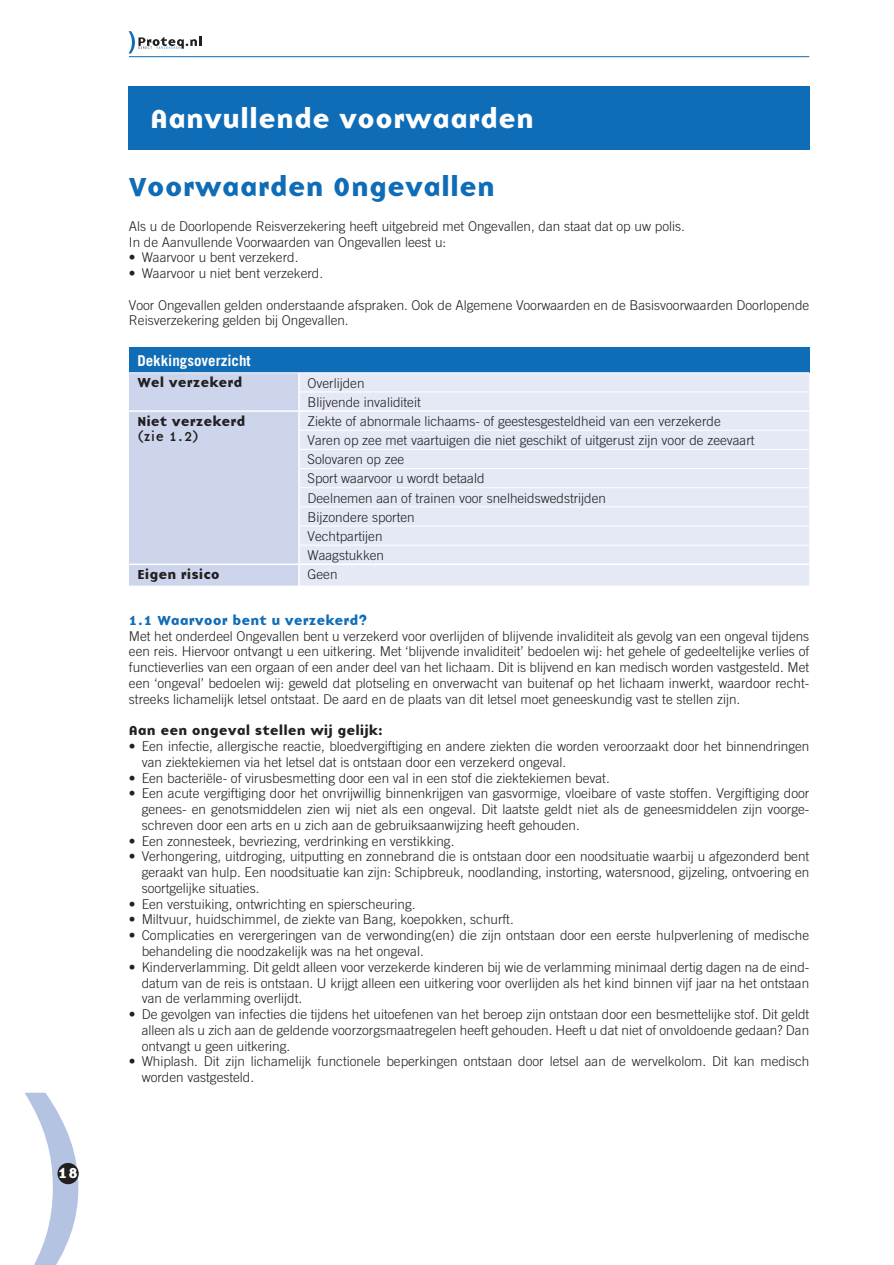
<style>
.page{position:relative;width:894px;height:1265px;background:#fff}
.page>*{position:absolute;margin:0;border:0;box-sizing:border-box;transform-origin:0 0}
.t1{font:27px "Base Nine B";color:#fff}
.t2{font:27px "Base Nine B";color:#0f6cb6}
.t3{font:700 15px "Trade Gothic";color:#fff}
.t4{font:15px "Base Nine B";color:#fff}
.t5{font:300 13.5px/15.8px "Trade Gothic";color:#231f20}
.t6{font:13.5px "Base Nine B";color:#231f20}
.t7{font:13.5px "Base Nine B";color:#0f6cb6}
.t8{font:13.5px "Base Nine";color:#231f20}
.s1{font-family:"Trade Gothic Bold Two";font-weight:400}
</style>
<div class="page">
<svg style="left:25px;top:1092px;width:53px;height:172px"></svg>
<div style="left:57px;top:1162px;width:22px;height:21px;background:#231f20;border-radius:50%"></div>
<svg style="left:129px;top:31px;width:72px;height:23px"></svg>
<hr style="left:129px;top:56px;width:680px;height:1px;background:#0f6cb6">
<div style="left:129px;top:86px;width:681px;height:64px;background:#0f6cb6"></div>
<div style="left:129px;top:347px;width:680px;height:26px;background:#0f6cb6"></div>
<div style="left:300px;top:373px;width:509px;height:212px;background:#e4e9f5"></div>
<div style="left:129px;top:373px;width:170px;height:212px;background:#ccd5ec"></div>
<hr style="left:298px;top:565px;width:2px;height:20px;background:#fff">
<hr style="left:129px;top:372px;width:170px;height:1px;background:#fff">
<hr style="left:299px;top:372px;width:510px;height:1px;background:#fff">
<hr style="left:300px;top:391px;width:509px;height:1px;background:#fff">
<hr style="left:300px;top:430px;width:509px;height:1px;background:#fff">
<hr style="left:300px;top:449px;width:509px;height:1px;background:#fff">
<hr style="left:300px;top:468px;width:509px;height:1px;background:#fff">
<hr style="left:300px;top:487px;width:509px;height:1px;background:#fff">
<hr style="left:300px;top:506px;width:509px;height:1px;background:#fff">
<hr style="left:300px;top:525px;width:509px;height:1px;background:#fff">
<hr style="left:300px;top:545px;width:509px;height:1px;background:#fff">
<hr style="left:129px;top:410px;width:170px;height:2px;background:#fff">
<hr style="left:299px;top:410px;width:510px;height:2px;background:#fff">
<hr style="left:129px;top:563px;width:170px;height:2px;background:#fff">
<hr style="left:299px;top:563px;width:510px;height:2px;background:#fff">
<p class="t4" style="left:58px;top:1160px;width:22px">18</p>
<h1 class="t1" style="left:150px;top:98px;width:386px">Aanvullende voorwaarden</h1>
<h1 class="t2" style="left:129px;top:166px;width:368px">Voorwaarden Ongevallen</h1>
<p class="t5" style="left:129px;top:218px;width:557px">Als u de Doorlopende Reisverzekering heeft uitgebreid met Ongevallen, dan staat dat op uw polis.<br>In de Aanvullende Voorwaarden van Ongevallen leest u:</p>
<p class="t5" style="left:129px;top:249px;width:171px"><span class="s1">•</span> Waarvoor u bent verzekerd.</p>
<p class="t5" style="left:129px;top:265px;width:196px"><span class="s1">•</span> Waarvoor u niet bent verzekerd.</p>
<p class="t5" style="left:129px;top:297px;width:682px">Voor Ongevallen gelden onderstaande afspraken. Ook de Algemene Voorwaarden en de Basisvoorwaarden Doorlopende<br>Reisverzekering gelden bij Ongevallen.</p>
<p class="t3" style="left:137px;top:351px;width:115px">Dekkingsoverzicht</p>
<p class="t6" style="left:137px;top:372px;width:107px">Wel verzekerd</p>
<p class="t5" style="left:308px;top:373px;width:115px;line-height:19.2px">Overlijden<br>Blijvende invaliditeit</p>
<p class="t6" style="left:137px;top:410px;width:110px">Niet verzekerd</p>
<p class="t8" style="left:137px;top:427px;width:63px">(zie 1.2)</p>
<p class="t5" style="left:308px;top:411px;width:449px;line-height:19.2px">Ziekte of abnormale lichaams- of geestesgesteldheid van een verzekerde Varen op zee met vaartuigen die niet geschikt of uitgerust zijn voor de zeevaart Solovaren op zee<br>Sport waarvoor u wordt betaald<br>Deelnemen aan of trainen voor snelheidswedstrijden<br>Bijzondere sporten<br>Vechtpartijen<br>Waagstukken</p>
<p class="t6" style="left:137px;top:563px;width:84px">Eigen risico</p>
<p class="t5" style="left:308px;top:566px;width:32px">Geen</p>
<p class="t7" style="left:129px;top:609px;width:240px">1.1 Waarvoor bent u verzekerd?</p>
<p class="t5" style="left:129px;top:627px;width:682px;text-align:justify">Met het onderdeel Ongevallen bent u verzekerd voor overlijden of blijvende invaliditeit als gevolg van een ongeval tijdens een reis. Hiervoor ontvangt u een uitkering. Met ‘blijvende invaliditeit’ bedoelen wij: het gehele of gedeeltelijke verlies of functieverlies van een orgaan of een ander deel van het lichaam. Dit is blijvend en kan medisch worden vastgesteld. Met een ‘ongeval’ bedoelen wij: geweld dat plotseling en onverwacht van buitenaf op het lichaam inwerkt, waardoor recht&shy;streeks lichamelijk letsel ontstaat. De aard en de plaats van dit letsel moet geneeskundig vast te stellen zijn.</p>
<p class="t6" style="left:129px;top:719px;width:257px">Aan een ongeval stellen wij gelijk:</p>
<p class="t5" style="left:142px;top:738px;width:669px;text-indent:-13px"><span class="s1">•</span> Een infectie, allergische reactie, bloedvergiftiging en andere ziekten die worden veroorzaakt door het binnendringen van ziektekiemen via het letsel dat is ontstaan door een verzekerd ongeval.</p>
<p class="t5" style="left:129px;top:769px;width:482px"><span class="s1">•</span> Een bacteriële- of virusbesmetting door een val in een stof die ziektekiemen bevat.</p>
<p class="t5" style="left:142px;top:785px;width:669px;text-align:justify;text-indent:-13px"><span class="s1">•</span> Een acute vergiftiging door het onvrijwillig binnenkrijgen van gasvormige, vloeibare of vaste stoffen. Vergiftiging door genees- en genotsmiddelen zien wij niet als een ongeval. Dit laatste geldt niet als de geneesmiddelen zijn voorge&shy;schreven door een arts en u zich aan de gebruiksaanwijzing heeft gehouden.</p>
<p class="t5" style="left:129px;top:832px;width:327px"><span class="s1">•</span> Een zonnesteek, bevriezing, verdrinking en verstikking.</p>
<p class="t5" style="left:142px;top:848px;width:669px;text-align:justify;text-indent:-13px"><span class="s1">•</span> Verhongering, uitdroging, uitputting en zonnebrand die is ontstaan door een noodsituatie waarbij u afgezonderd bent geraakt van hulp. Een noodsituatie kan zijn: Schipbreuk, noodlanding, instorting, watersnood, gijzeling, ontvoering en soortgelijke situaties.</p>
<p class="t5" style="left:129px;top:895px;width:288px"><span class="s1">•</span> Een verstuiking, ontwrichting en spierscheuring.</p>
<p class="t5" style="left:129px;top:911px;width:386px"><span class="s1">•</span> Miltvuur, huidschimmel, de ziekte van Bang, koepokken, schurft.</p>
<p class="t5" style="left:142px;top:927px;width:669px;text-indent:-13px"><span class="s1">•</span> Complicaties en verergeringen van de verwonding(en) die zijn ontstaan door een eerste hulpverlening of medische behandeling die noodzakelijk was na het ongeval.</p>
<p class="t5" style="left:142px;top:958px;width:669px;text-align:justify;text-indent:-13px"><span class="s1">•</span> Kinderverlamming. Dit geldt alleen voor verzekerde kinderen bij wie de verlamming minimaal dertig dagen na de eind&shy;datum van de reis is ontstaan. U krijgt alleen een uitkering voor overlijden als het kind binnen vijf jaar na het ontstaan van de verlamming overlijdt.</p>
<p class="t5" style="left:142px;top:1006px;width:669px;text-align:justify;text-indent:-13px"><span class="s1">•</span> De gevolgen van infecties die tijdens het uitoefenen van het beroep zijn ontstaan door een besmettelijke stof. Dit geldt alleen als u zich aan de geldende voorzorgsmaatregelen heeft gehouden. Heeft u dat niet of onvoldoende gedaan? Dan ontvangt u geen uitkering.</p>
<p class="t5" style="left:142px;top:1053px;width:669px;text-indent:-13px"><span class="s1">•</span> Whiplash. Dit zijn lichamelijk functionele beperkingen ontstaan door letsel aan de wervelkolom. Dit kan medisch worden vastgesteld.</p>
</div>
